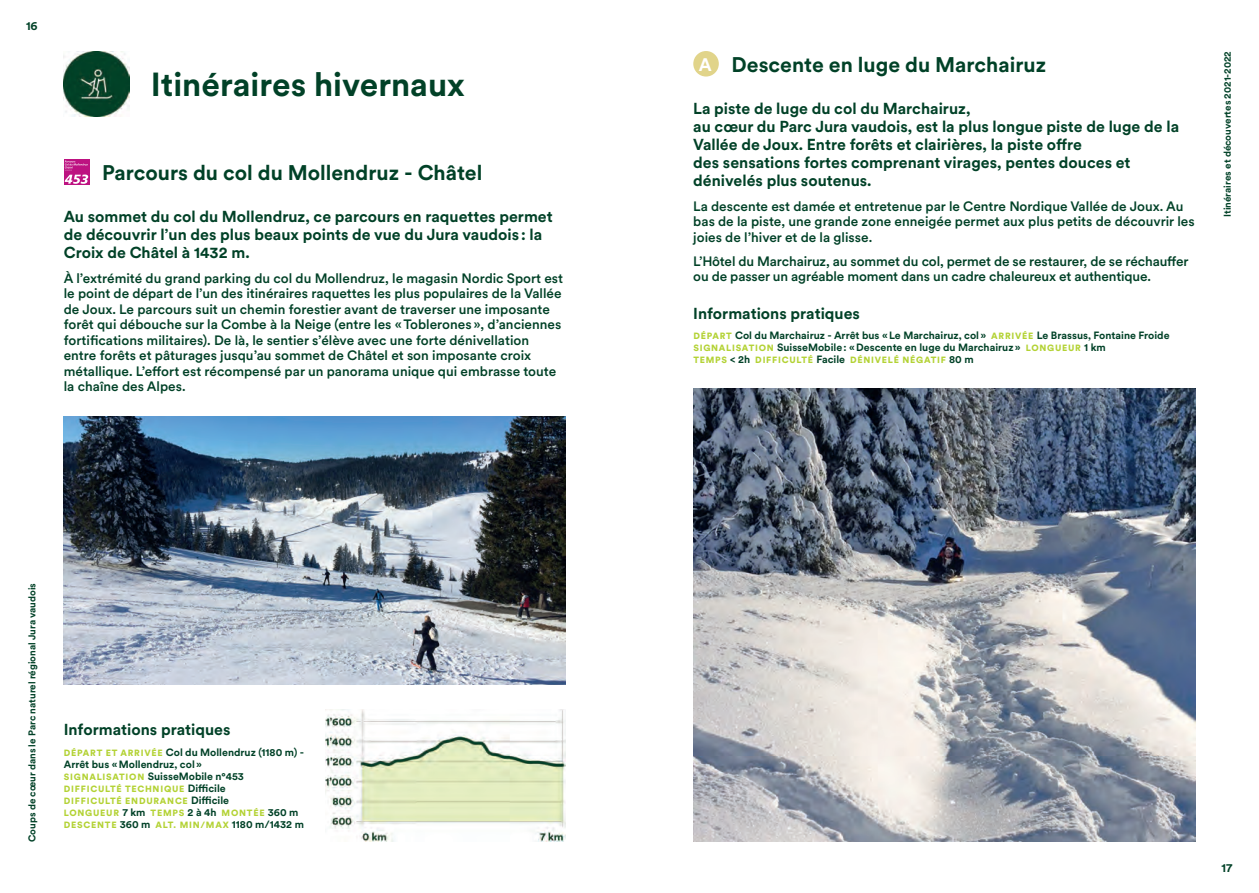
<style>
.page{position:relative;width:1259px;height:893px;background:#fff}
.page>*{position:absolute;margin:0;border:0;box-sizing:border-box;transform-origin:0 0}
.t1{font:700 33px "Circular XX";color:#014127}
.t2{font:700 21px "Circular XX";color:#014127}
.t3{font:700 15.75px/18.1px "Circular XX";color:#014127}
.t4{font:500 13.5px/15.6px "Circular XX";color:#014127}
.t5{font:700 12px "Circular XX";color:#014127}
.t6{font:700 10.5px/12px "Circular XX";color:#014127}
.t7{font:700 9.75px "Circular XX";color:#014127}
.t8{font:900 9px/12.1px "Circular XX";letter-spacing:.085em;color:#b3d234}
.s1{font-weight:900;font-size:9px;color:#b3d234}
.s2{font-weight:700;font-size:10.5px;color:#014127}
.s3{font-size:18px;color:#fff}
</style>
<div class="page">
<img style="left:64px;top:51px;width:66px;height:66px">
<img style="left:64px;top:417px;width:502px;height:267px">
<div style="left:64px;top:159px;width:25px;height:26px;background:#bd1281"></div>
<svg style="left:65px;top:161px;width:23px;height:23px"></svg>
<img style="left:325px;top:710px;width:241px;height:132px">
<div style="left:693px;top:51px;width:26px;height:26px;background:#e1d48a;border-radius:50%"></div>
<img style="left:693px;top:389px;width:502px;height:453px">
<p class="t5" style="left:26px;top:18px;width:13px">16</p>
<h1 class="t1" style="left:151px;top:62px;width:315px">Itinéraires hivernaux</h1>
<h2 class="t2" style="left:102px;top:158px;width:382px">Parcours du col du Mollendruz - Châtel</h2>
<p class="t3" style="left:64px;top:207px;width:490px">Au sommet du col du Mollendruz, ce parcours en raquettes permet de découvrir l’un des plus beaux points de vue du Jura vaudois : la<br>Croix de Châtel à 1432 m.</p>
<p class="t4" style="left:64px;top:269px;width:501px">À l’extrémité du grand parking du col du Mollendruz, le magasin Nordic Sport est le point de départ de l’un des itinéraires raquettes les plus populaires de la Vallée de Joux. Le parcours suit un chemin forestier avant de traverser une imposante forêt qui débouche sur la Combe à la Neige (entre les «Toblerones», d’anciennes fortifications militaires). De là, le sentier s’élève avec une forte dénivellation entre forêts et pâturages jusqu’au sommet de Châtel et son imposante croix métallique. L’effort est récompensé par un panorama unique qui embrasse toute la chaîne des Alpes.</p>
<p class="t7" style="left:25px;top:842px;width:260px;rotate:-90deg">Coups de cœur dans le Parc naturel régional Jura vaudois</p>
<p class="t3" style="left:64px;top:720px;width:168px">Informations pratiques</p>
<p class="t6" style="left:64px;top:746px;width:242px"><span class="s1">DÉPART ET ARRIVÉE</span> Col du Mollendruz (1180 m) -<br>Arrêt bus «Mollendruz, col»<br><span class="s1">SIGNALISATION</span> SuisseMobile n°453</p>
<p class="t8" style="left:64px;top:783px;width:242px">DIFFICULTÉ TECHNIQUE <span class="s2">Difficile<br></span>DIFFICULTÉ ENDURANCE <span class="s2">Difficile<br></span>LONGUEUR <span class="s2">7 km</span> TEMPS <span class="s2">2 à 4h</span> MONTÉE <span class="s2">360 m </span>DESCENTE <span class="s2">360 m</span> ALT. MIN/MAX <span class="s2">1180 m/1432 m</span></p>
<h2 class="t2" style="left:699px;top:50px;width:349px"><span class="s3">A</span> Descente en luge du Marchairuz</h2>
<p class="t3" style="left:693px;top:99px;width:487px">La piste de luge du col du Marchairuz,<br>au cœur du Parc Jura vaudois, est la plus longue piste de luge de la Vallée de Joux. Entre forêts et clairières, la piste offre<br>des sensations fortes comprenant virages, pentes douces et dénivelés plus soutenus.</p>
<p class="t4" style="left:693px;top:198px;width:503px">La descente est damée et entretenue par le Centre Nordique Vallée de Joux. Au bas de la piste, une grande zone enneigée permet aux plus petits de découvrir les joies de l’hiver et de la glisse.</p>
<p class="t4" style="left:693px;top:253px;width:497px">L’Hôtel du Marchairuz, au sommet du col, permet de se restaurer, de se réchauffer ou de passer un agréable moment dans un cadre chaleureux et authentique.</p>
<p class="t3" style="left:693px;top:303px;width:168px">Informations pratiques</p>
<p class="t6" style="left:693px;top:329px;width:478px"><span class="s1">DÉPART</span> Col du Marchairuz - Arrêt bus «Le Marchairuz, col» <span class="s1">ARRIVÉE</span> Le Brassus, Fontaine Froide<br><span class="s1">SIGNALISATION</span> SuisseMobile: «Descente en luge du Marchairuz» <span class="s1">LONGUEUR</span> 1 km</p>
<p class="t8" style="left:693px;top:354px;width:282px">TEMPS <span class="s2">&lt; 2h</span> DIFFICULTÉ <span class="s2">Facile</span> DÉNIVELÉ NÉGATIF <span class="s2">80 m</span></p>
<p class="t7" style="left:1220px;top:217px;width:167px;rotate:-90deg">Itinéraires et découvertes 2021-2022</p>
<p class="t5" style="left:1221px;top:859px;width:12px">17</p>
</div>
